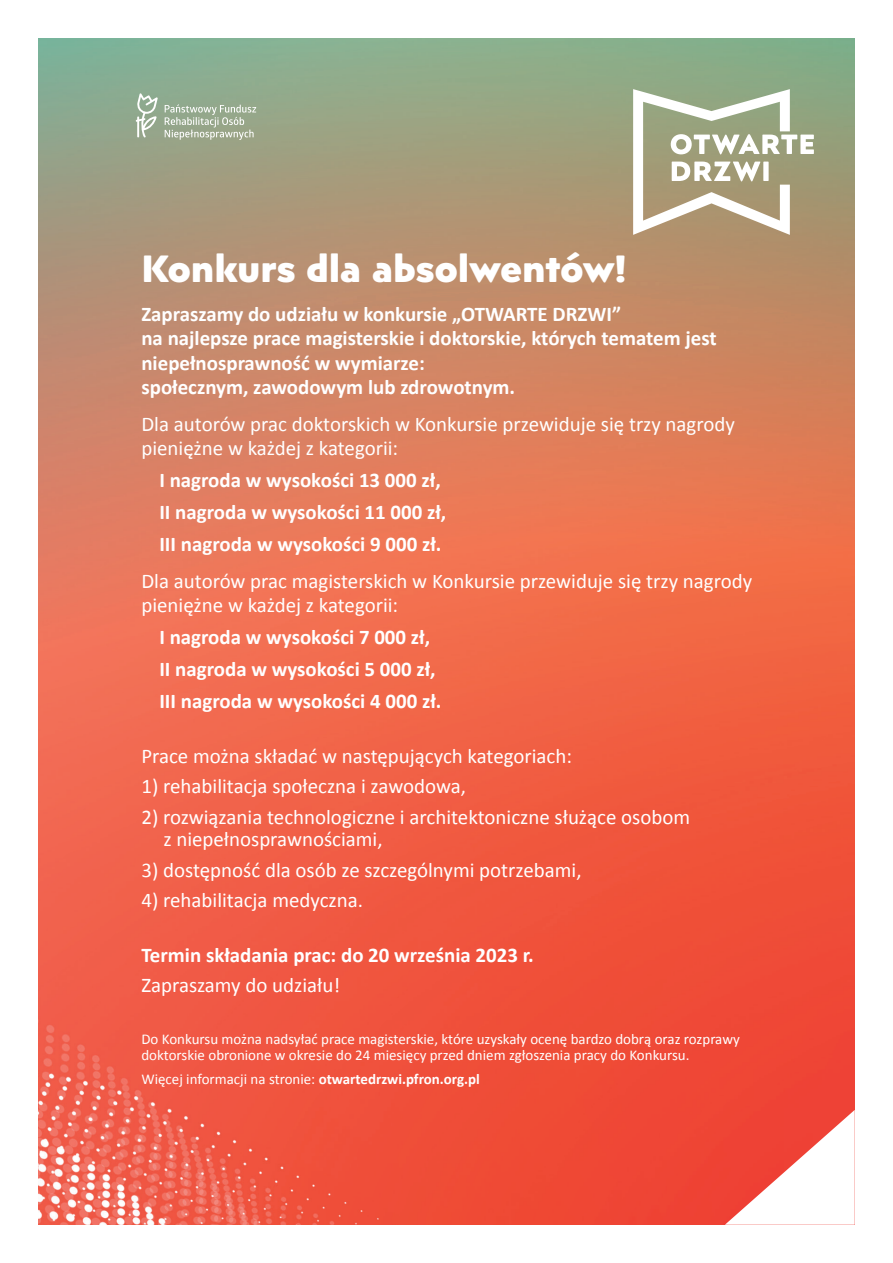
<style>
.page{position:relative;width:893px;height:1263px;background:#fff}
.page>*{position:absolute;margin:0;border:0;box-sizing:border-box;transform-origin:0 0}
.t1{font:900 37.8px "Posterama Text";letter-spacing:-.005em;color:#fff}
.t2{font:20.85px/24px "Calibri";color:#fff}
.t3{font:700 20.85px/32.1px "Calibri";color:#fff}
.t4{font:15px/16.2px "Calibri";color:#fff}
.s1{font-weight:400}
.s2{font-weight:700}
</style>
<div class="page">
<img style="left:38px;top:38px;width:817px;height:1187px">
<svg style="left:633px;top:89px;width:181px;height:146px"></svg>
<div style="left:763px;top:162px;width:6px;height:19px;background:#fff"></div>
<svg style="left:725px;top:1110px;width:130px;height:115px"></svg>
<svg style="left:136px;top:93px;width:22px;height:44px"></svg>
<svg style="left:165px;top:104px;width:91px;height:36px;background:#aab7a0"></svg>
<p class="t1" style="left:141px;top:242px;width:486px">Konkurs dla absolwentów!</p>
<p class="t3" style="left:141px;top:302px;width:577px;line-height:24px">Zapraszamy do udziału w konkursie „OTWARTE DRZWI”<br>na najlepsze prace magisterskie i doktorskie, których tematem jest niepełnosprawność w wymiarze:<br>społecznym, zawodowym lub zdrowotnym.</p>
<p class="t2" style="left:141px;top:411px;width:595px">Dla autorów prac doktorskich w Konkursie przewiduje się trzy nagrody pieniężne w każdej z kategorii:</p>
<p class="t3" style="left:159px;top:463px;width:288px">I nagroda w wysokości 13 000 zł,<br>II nagroda w wysokości 11 000 zł,<br>III nagroda w wysokości 9 000 zł.</p>
<p class="t2" style="left:141px;top:568px;width:612px">Dla autorów prac magisterskich w Konkursie przewiduje się trzy nagrody pieniężne w każdej z kategorii:</p>
<p class="t3" style="left:159px;top:620px;width:284px">I nagroda w wysokości 7 000 zł,<br>II nagroda w wysokości 5 000 zł,<br>III nagroda w wysokości 4 000 zł.</p>
<p class="t2" style="left:141px;top:743px;width:432px">Prace można składać w następujących kategoriach:</p>
<p class="t2" style="left:141px;top:774px;width:326px">1) rehabilitacja społeczna i zawodowa,</p>
<p class="t2" style="left:163px;top:805px;width:528px;line-height:22.6px;text-indent:-22px">2) rozwiązania technologiczne i architektoniczne służące osobom z niepełnosprawnościami,</p>
<p class="t2" style="left:141px;top:857px;width:442px">3) dostępność dla osób ze szczególnymi potrzebami,</p>
<p class="t2" style="left:141px;top:888px;width:223px">4) rehabilitacja medyczna.</p>
<p class="t3" style="left:141px;top:939px;width:394px;line-height:30.6px">Termin składania prac: do 20 września 2023 r.<br><span class="s1">Zapraszamy do udziału!</span></p>
<p class="t4" style="left:141px;top:1030px;width:600px">Do Konkursu można nadsyłać prace magisterskie, które uzyskały ocenę bardzo dobrą oraz rozprawy doktorskie obronione w okresie do 24 miesięcy przed dniem zgłoszenia pracy do Konkursu.</p>
<p class="t4" style="left:141px;top:1070px;width:340px">Więcej informacji na stronie: <span class="s2">otwartedrzwi.pfron.org.pl</span></p>
</div>
